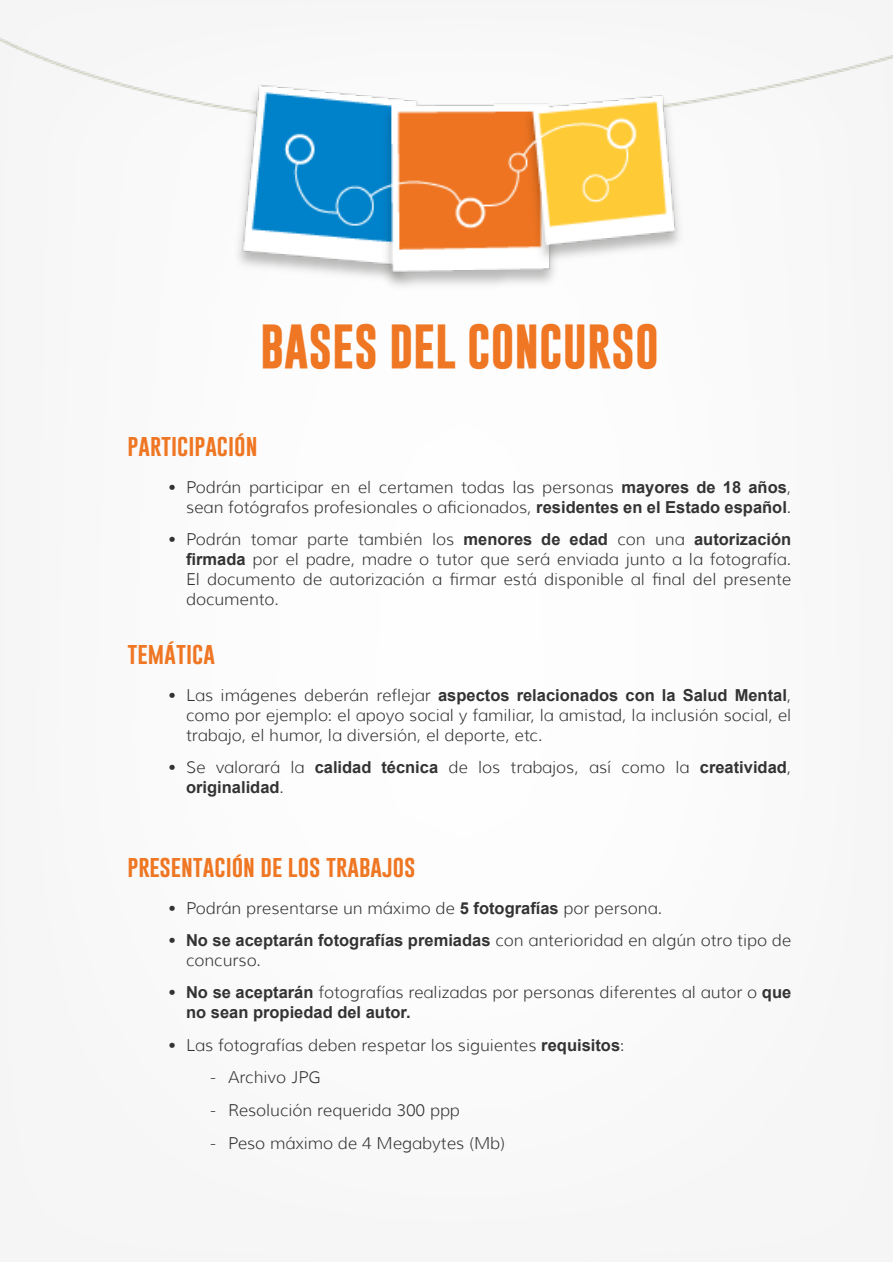
<style>
.page{position:relative;width:893px;height:1263px;background:#fff}
.page>*{position:absolute;margin:0;border:0;box-sizing:border-box;transform-origin:0 0}
.TITULO{font:700 45px "Gobold";color:#ef7622}
.sección{font:22.5px "Gobold";color:#ef7622}
.t1{font:300 16.5px/19.8px "Muli";color:#333}
.s1{font-family:"Arial";font-weight:700}
</style>
<div class="page">
<img style="left:0;top:37px;width:893px;height:250px">
<p class="TITULO" style="left:260px;top:317px;width:400px">BASES DEL CONCURSO</p>
<p class="sección" style="left:128px;top:431px;width:131px">PARTICIPACIÓN</p>
<p class="t1" style="left:168px;top:477px;width:625px;text-align:right">• Podrán participar en el certamen todas las personas <span class="s1">mayores de 18 años</span>, sean fotógrafos profesionales o aficionados, <span class="s1">residentes en el Estado español</span>.</p>
<p class="t1" style="left:186px;top:529px;width:607px;text-align:justify;text-indent:-18px">• Podrán tomar parte también los <span class="s1">menores de edad</span> con una <span class="s1">autorización firmada</span> por el padre, madre o tutor que será enviada junto a la fotografía.<br>El documento de autorización a firmar está disponible al final del presente documento.</p>
<p class="sección" style="left:128px;top:639px;width:89px">TEMÁTICA</p>
<p class="t1" style="left:186px;top:685px;width:607px;text-align:justify;text-indent:-18px">• Las imágenes deberán reflejar <span class="s1">aspectos relacionados con la Salud Mental</span>, como por ejemplo: el apoyo social y familiar, la amistad, la inclusión social, el trabajo, el humor, la diversión, el deporte, etc.</p>
<p class="t1" style="left:186px;top:757px;width:607px;text-indent:-18px">• Se valorará la <span class="s1">calidad técnica</span> de los trabajos, así como la <span class="s1">creatividad</span>, <span class="s1">originalidad</span>.</p>
<p class="sección" style="left:128px;top:851px;width:289px">PRESENTACIÓN DE LOS TRABAJOS</p>
<p class="t1" style="left:168px;top:898px;width:495px">• Podrán presentarse un máximo de <span class="s1">5 fotografías</span> por persona.</p>
<p class="t1" style="left:186px;top:930px;width:607px;text-indent:-18px">• <span class="s1">No se aceptarán fotografías premiadas</span> con anterioridad en algún otro tipo de concurso.</p>
<p class="t1" style="left:186px;top:983px;width:607px;text-indent:-18px">• <span class="s1">No se aceptarán</span> fotografías realizadas por personas diferentes al autor o <span class="s1">que no sean propiedad del autor.</span></p>
<p class="t1" style="left:168px;top:1035px;width:458px">• Las fotografías deben respetar los siguientes <span class="s1">requisitos</span>:</p>
<p class="t1" style="left:210px;top:1068px;width:112px">- Archivo JPG</p>
<p class="t1" style="left:210px;top:1100px;width:251px">- Resolución requerida 300 ppp</p>
<p class="t1" style="left:210px;top:1133px;width:297px">- Peso máximo de 4 Megabytes (Mb)</p>
</div>
